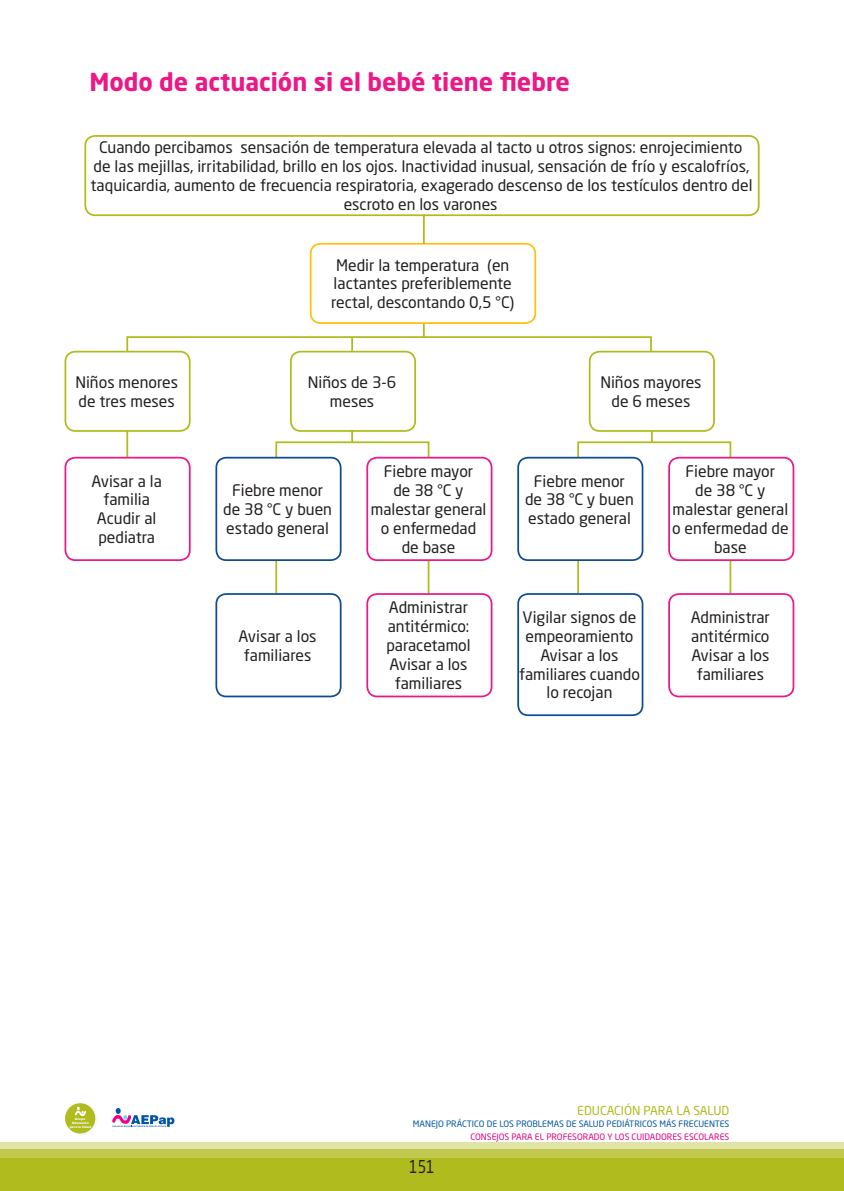
<style>
.page{position:relative;width:844px;height:1191px;background:#fff}
.page>*{position:absolute;margin:0;border:0;box-sizing:border-box;transform-origin:0 0}
._00_LADILLO_1_MAGENT{font:700 24.5px "Neo Sans Std";color:#ea1987}
.t1{font:17.5px "Neo Sans Std";color:#231f20;scale:.8 1}
.t2{font:15.75px/18.9px "Neo Sans Std";color:#231f20;text-align:center}
.t3{font:12.25px "Neo Sans Std";color:#b0bb1d}
.t4{font:8.75px "Neo Sans Std";color:#0155a5}
.t5{font:8.75px "Neo Sans Std";color:#e2007a}
.t6{font:700 3.32px/3.9px "Gill Sans";color:#fff;text-align:center}
</style>
<div class="page">
<div style="left:0;top:1141px;width:843px;height:50px;background:#e0e4a7"></div>
<div style="left:0;top:1148px;width:843px;height:43px;background:#c0c94d"></div>
<div style="left:0;top:1158px;width:843px;height:33px;background:#b0bb1d"></div>
<svg style="left:112px;top:1108px;width:62px;height:19px"></svg>
<img style="left:65px;top:1103px;width:31px;height:31px">
<div style="left:65px;top:1103px;width:30px;height:30px;background:#b0bb1d;border-radius:50%"></div>
<svg style="left:75px;top:1106px;width:11px;height:10px"></svg>
<div style="left:84px;top:135px;width:675px;height:81px;border:2px solid #b0bb1d;border-radius:10px"></div>
<div style="left:310px;top:243px;width:226px;height:81px;border:2px solid #fcc011;border-radius:10px"></div>
<svg style="left:125px;top:335px;width:527px;height:185px"></svg>
<hr style="left:423px;top:214px;width:1px;height:30px;background:#b0bb1d">
<svg style="left:423px;top:324px;width:1px;height:14px"></svg>
<svg style="left:351px;top:337px;width:2px;height:14px"></svg>
<svg style="left:274px;top:430px;width:156px;height:187px"></svg>
<svg style="left:576px;top:430px;width:156px;height:200px"></svg>
<div style="left:216px;top:458px;width:124px;height:102px;background:#fff;border-radius:10px"></div>
<div style="left:215px;top:457px;width:126px;height:104px;border:2px solid #104c96;border-radius:10px"></div>
<div style="left:216px;top:594px;width:124px;height:102px;background:#fff;border-radius:10px"></div>
<div style="left:215px;top:593px;width:126px;height:104px;border:2px solid #104c96;border-radius:10px"></div>
<div style="left:367px;top:458px;width:124px;height:102px;background:#fff;border-radius:10px"></div>
<div style="left:366px;top:457px;width:126px;height:104px;border:2px solid #ea1987;border-radius:10px"></div>
<div style="left:367px;top:594px;width:124px;height:102px;background:#fff;border-radius:10px"></div>
<div style="left:366px;top:593px;width:126px;height:104px;border:2px solid #ea1987;border-radius:10px"></div>
<div style="left:65px;top:458px;width:125px;height:102px;background:#fff;border-radius:10px"></div>
<div style="left:64px;top:457px;width:126px;height:104px;border:2px solid #ea1987;border-radius:10px"></div>
<div style="left:518px;top:458px;width:124px;height:102px;background:#fff;border-radius:10px"></div>
<div style="left:517px;top:457px;width:126px;height:104px;border:2px solid #104c96;border-radius:10px"></div>
<div style="left:518px;top:594px;width:124px;height:121px;background:#fff;border-radius:10px"></div>
<div style="left:517px;top:593px;width:126px;height:123px;border:2px solid #104c96;border-radius:10px"></div>
<div style="left:669px;top:458px;width:124px;height:102px;background:#fff;border-radius:10px"></div>
<div style="left:668px;top:457px;width:126px;height:104px;border:2px solid #ea1987;border-radius:10px"></div>
<div style="left:669px;top:594px;width:124px;height:102px;background:#fff;border-radius:10px"></div>
<div style="left:668px;top:593px;width:126px;height:104px;border:2px solid #ea1987;border-radius:10px"></div>
<div style="left:589px;top:352px;width:124px;height:79px;background:#fff;border-radius:10px"></div>
<div style="left:588px;top:351px;width:126px;height:81px;border:2px solid #b0bb1d;border-radius:10px"></div>
<div style="left:65px;top:352px;width:125px;height:79px;background:#fff;border-radius:10px"></div>
<div style="left:64px;top:351px;width:126px;height:81px;border:2px solid #b0bb1d;border-radius:10px"></div>
<p class="_00_LADILLO_1_MAGENT" style="left:89px;top:66px;width:482px">Modo de actuación si el bebé tiene fiebre</p>
<p class="t2" style="left:90px;top:138px;width:663px">Cuando percibamos sensación de temperatura elevada al tacto u otros signos: enrojecimiento de las mejillas, irritabilidad, brillo en los ojos. Inactividad inusual, sensación de frío y escalofríos, taquicardia, aumento de frecuencia respiratoria, exagerado descenso de los testículos dentro del escroto en los varones</p>
<p class="t2" style="left:75px;top:372px;width:104px;text-align:left">Niños menores de tres meses</p>
<p class="t2" style="left:331px;top:255px;width:185px">Medir la temperatura (en lactantes preferiblemente rectal, descontando 0,5 °C)</p>
<p class="t2" style="left:308px;top:372px;width:90px">Niños de 3-6 meses</p>
<p class="t2" style="left:600px;top:372px;width:103px">Niños mayores de 6 meses</p>
<p class="t2" style="left:370px;top:461px;width:117px">Fiebre mayor<br>de 38 °C y malestar general o enfermedad de base</p>
<p class="t2" style="left:91px;top:471px;width:72px">Avisar a la familia<br>Acudir al pediatra</p>
<p class="t2" style="left:525px;top:471px;width:110px">Fiebre menor de 38 °C y buen estado general</p>
<p class="t2" style="left:223px;top:480px;width:110px">Fiebre menor de 38 °C y buen estado general</p>
<p class="t2" style="left:238px;top:626px;width:79px">Avisar a los familiares</p>
<p class="t2" style="left:386px;top:598px;width:86px">Administrar antitérmico: paracetamol<br>Avisar a los familiares</p>
<p class="t2" style="left:519px;top:607px;width:122px">Vigilar signos de empeoramiento<br>Avisar a los familiares cuando lo recojan</p>
<p class="t2" style="left:672px;top:461px;width:118px">Fiebre mayor<br>de 38 °C y malestar general o enfermedad de base</p>
<p class="t2" style="left:690px;top:607px;width:81px">Administrar antitérmico<br>Avisar a los familiares</p>
<p class="t6" style="left:70px;top:1116px;width:23px">Grupo<br>Educación para la Salud</p>
<p class="t3" style="left:577px;top:1103px;width:153px">EDUCACIÓN PARA LA SALUD</p>
<p class="t4" style="left:413px;top:1118px;width:318px">MANEJO PRÁCTICO DE LOS PROBLEMAS DE SALUD PEDIÁTRICOS MÁS FRECUENTES</p>
<p class="t5" style="left:470px;top:1131px;width:260px">CONSEJOS PARA EL PROFESORADO Y LOS CUIDADORES ESCOLARES</p>
<p class="t1" style="left:409px;top:1155px;width:33px">151</p>
</div>
